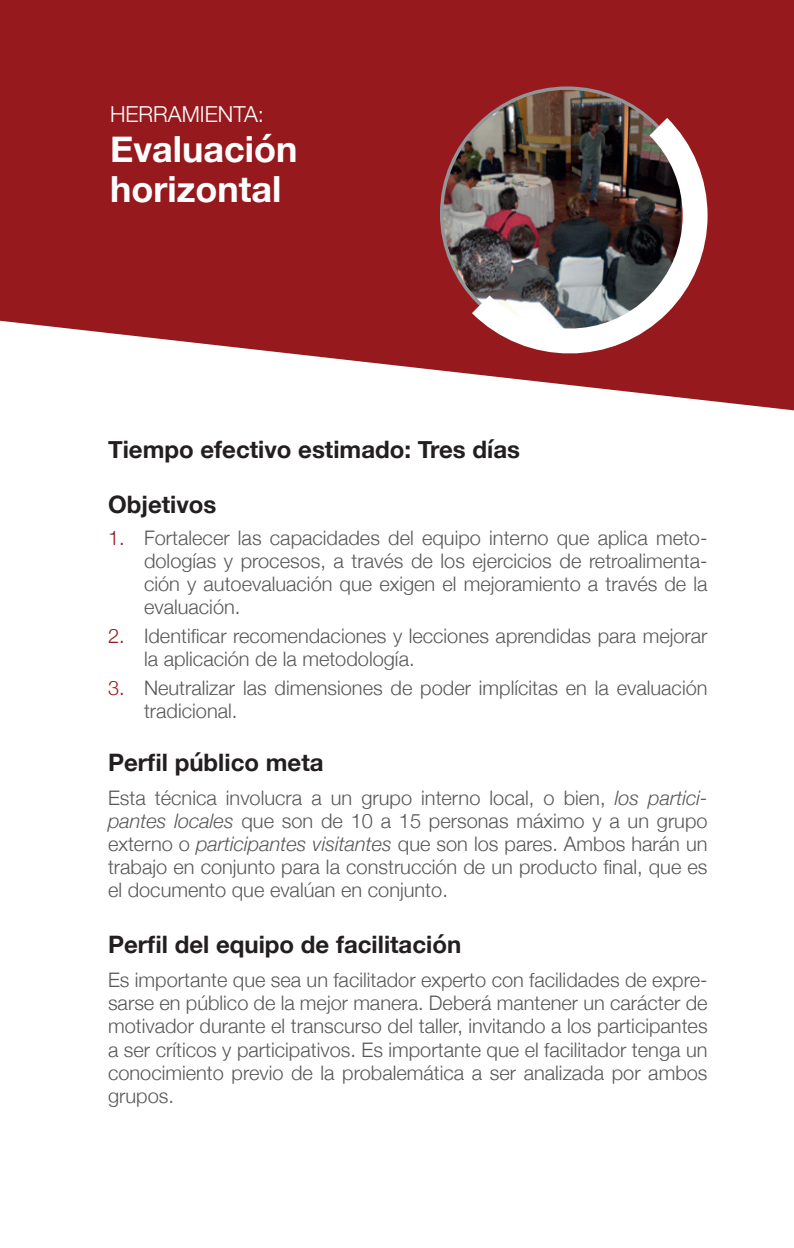
<style>
.page{position:relative;width:794px;height:1248px;background:#fff}
.page>*{position:absolute;margin:0;border:0;box-sizing:border-box;transform-origin:0 0}
.TIT_01_B{font:700 36px/40px "Helvetica Neue";color:#fff}
.TIT02{font:700 24px "Helvetica Neue";color:#231f20}
.TIT_01_B-2{font:300 22px "Helvetica Neue";color:#fff}
.BODY{font:300 20px/23px "Helvetica Neue";color:#57585a;text-align:justify}
.s1{color:#961a1d}
.s2{font-style:italic}
</style>
<div class="page">
<svg style="left:0;top:0;width:794px;height:410px;background:#a4393c"></svg>
<img style="left:442px;top:88px;width:239px;height:251px">
<img style="left:472px;top:118px;width:235px;height:249px">
<p class="TIT_01_B-2" style="left:110px;top:96px;width:155px">HERRAMIENTA:</p>
<p class="TIT_01_B" style="left:110px;top:130px;width:189px">Evaluación horizontal</p>
<p class="TIT02" style="left:108px;top:430px;width:413px">Tiempo efectivo estimado: Tres días</p>
<p class="TIT02" style="left:108px;top:486px;width:110px">Objetivos</p>
<p class="BODY" style="left:144px;top:525px;width:565px;text-indent:-36px"><span class="s1">1.</span> Fortalecer las capacidades del equipo interno que aplica meto&shy;dologías y procesos, a través de los ejercicios de retroalimenta&shy;ción y autoevaluación que exigen el mejoramiento a través de la evaluación.</p>
<p class="BODY" style="left:144px;top:622px;width:565px;text-indent:-36px"><span class="s1">2.</span> Identificar recomendaciones y lecciones aprendidas para mejorar la aplicación de la metodología.</p>
<p class="BODY" style="left:144px;top:674px;width:565px;text-indent:-36px"><span class="s1">3.</span> Neutralizar las dimensiones de poder implícitas en la evaluación tradicional.</p>
<p class="TIT02" style="left:108px;top:743px;width:217px">Perfil público meta</p>
<p class="BODY" style="left:108px;top:785px;width:601px">Esta técnica involucra a un grupo interno local, o bien, <span class="s2">los partici&shy;pantes locales</span> que son de 10 a 15 personas máximo y a un grupo externo o <span class="s2">participantes visitantes</span> que son los pares. Ambos harán un trabajo en conjunto para la construcción de un producto final, que es el documento que evalúan en conjunto.</p>
<p class="TIT02" style="left:108px;top:925px;width:355px">Perfil del equipo de facilitación</p>
<p class="BODY" style="left:108px;top:967px;width:601px">Es importante que sea un facilitador experto con facilidades de expre&shy;sarse en público de la mejor manera. Deberá mantener un carácter de motivador durante el transcurso del taller, invitando a los participantes a ser críticos y participativos. Es importante que el facilitador tenga un conocimiento previo de la probalemática a ser analizada por ambos grupos.</p>
</div>
